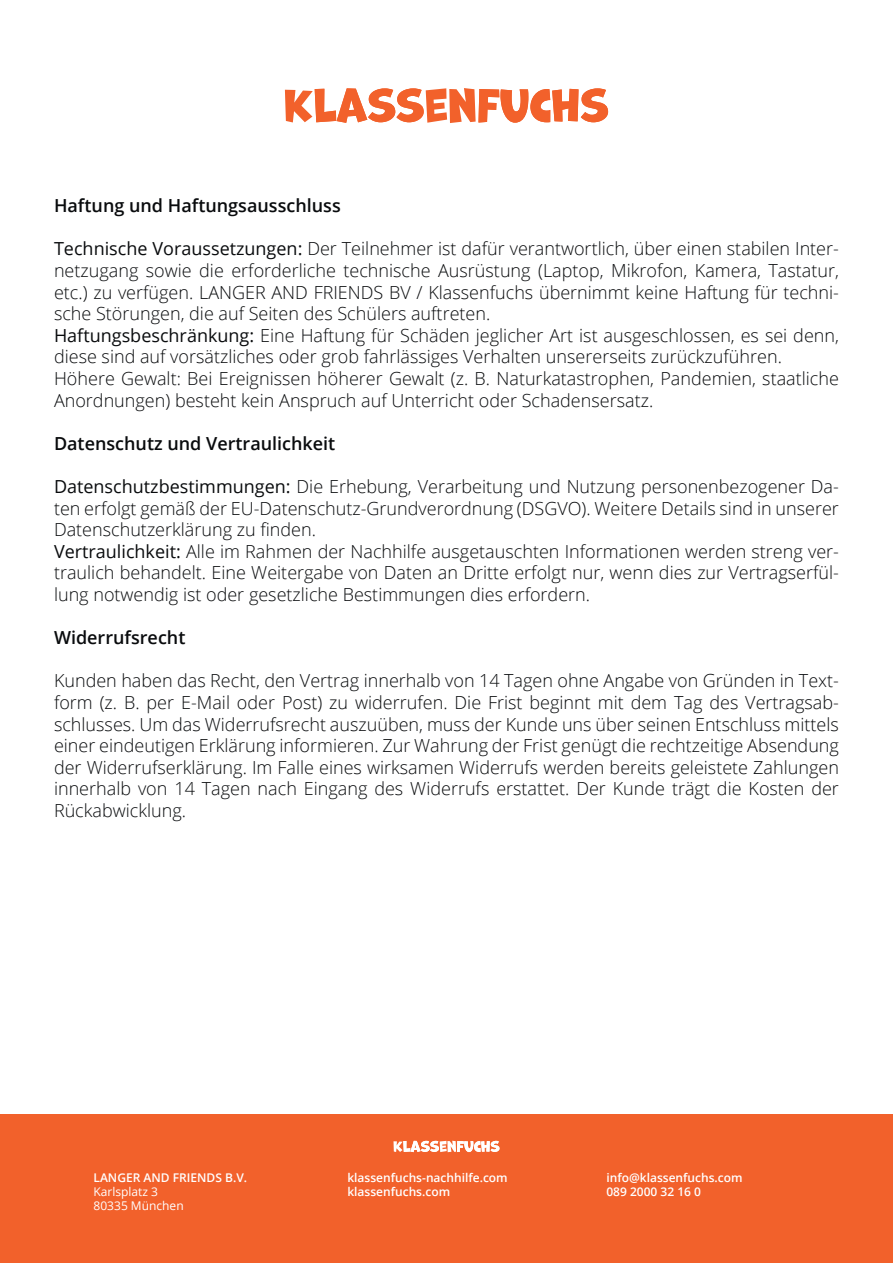
<style>
.page{position:relative;width:893px;height:1263px;background:#fff}
.page>*{position:absolute;margin:0;border:0;box-sizing:border-box;transform-origin:0 0}
.t1{font:300 18px/21.6px "Open Sans";color:#090b0d}
.t2{font:600 18px "Open Sans";color:#090b0d}
.t3{font:600 12px/14.4px "Open Sans";color:#fff}
.t4{font:12px/14.4px "Open Sans";color:#fff}
.s1{font-weight:400}
</style>
<div class="page">
<div style="left:0;top:1114px;width:893px;height:149px;background:#f2612b"></div>
<svg style="left:285px;top:88px;width:323px;height:35px"></svg>
<svg style="left:393px;top:1141px;width:106px;height:11px"></svg>
<p class="t2" style="left:54px;top:193px;width:288px">Haftung und Haftungsausschluss</p>
<p class="t1" style="left:54px;top:238px;width:786px"><span class="s1">Technische Voraussetzungen:</span> Der Teilnehmer ist dafür verantwortlich, über einen stabilen Inter&shy;netzugang sowie die erforderliche technische Ausrüstung (Laptop, Mikrofon, Kamera, Tastatur, etc.) zu verfügen. LANGER AND FRIENDS BV / Klassenfuchs übernimmt keine Haftung für techni&shy;sche Störungen, die auf Seiten des Schülers auftreten.<br><span class="s1">Haftungsbeschränkung:</span> Eine Haftung für Schäden jeglicher Art ist ausgeschlossen, es sei denn, diese sind auf vorsätzliches oder grob fahrlässiges Verhalten unsererseits zurückzuführen.<br>Höhere Gewalt: Bei Ereignissen höherer Gewalt (z. B. Naturkatastrophen, Pandemien, staatliche Anordnungen) besteht kein Anspruch auf Unterricht oder Schadensersatz.</p>
<p class="t2" style="left:54px;top:431px;width:283px">Datenschutz und Vertraulichkeit</p>
<p class="t1" style="left:54px;top:475px;width:786px"><span class="s1">Datenschutzbestimmungen:</span> Die Erhebung, Verarbeitung und Nutzung personenbezogener Da&shy;ten erfolgt gemäß der EU-Datenschutz-Grundverordnung (DSGVO). Weitere Details sind in unserer Datenschutzerklärung zu finden.<br><span class="s1">Vertraulichkeit:</span> Alle im Rahmen der Nachhilfe ausgetauschten Informationen werden streng ver&shy;traulich behandelt. Eine Weitergabe von Daten an Dritte erfolgt nur, wenn dies zur Vertragserfül&shy;lung notwendig ist oder gesetzliche Bestimmungen dies erfordern.</p>
<p class="t2" style="left:54px;top:625px;width:133px">Widerrufsrecht</p>
<p class="t1" style="left:54px;top:670px;width:786px;text-align:justify">Kunden haben das Recht, den Vertrag innerhalb von 14 Tagen ohne Angabe von Gründen in Text&shy;form (z. B. per E-Mail oder Post) zu widerrufen. Die Frist beginnt mit dem Tag des Vertragsab&shy;schlusses. Um das Widerrufsrecht auszuüben, muss der Kunde uns über seinen Entschluss mittels einer eindeutigen Erklärung informieren. Zur Wahrung der Frist genügt die rechtzeitige Absendung der Widerrufserklärung. Im Falle eines wirksamen Widerrufs werden bereits geleistete Zahlungen innerhalb von 14 Tagen nach Eingang des Widerrufs erstattet. Der Kunde trägt die Kosten der Rückabwicklung.</p>
<p class="t3" style="left:94px;top:1170px;width:155px">LANGER AND FRIENDS B.V.</p>
<p class="t4" style="left:94px;top:1184px;width:92px">Karlsplatz 3<br>80335 München</p>
<p class="t3" style="left:347px;top:1170px;width:162px">klassenfuchs-nachhilfe.com klassenfuchs.com</p>
<p class="t3" style="left:606px;top:1170px;width:138px">info@klassenfuchs.com<br>089 2000 32 16 0</p>
</div>
